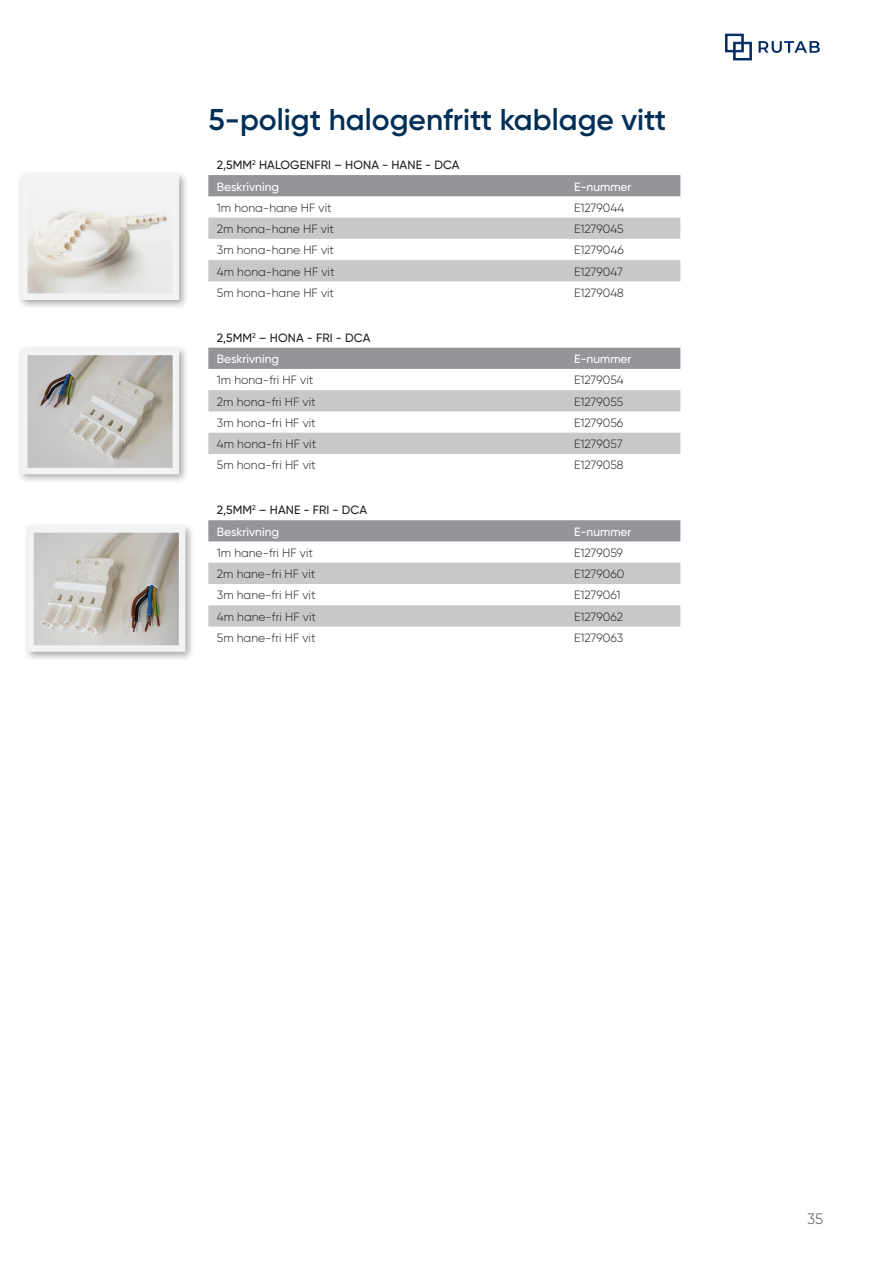
<style>
.page{position:relative;width:893px;height:1263px;background:#fff}
.page>*{position:absolute;margin:0;border:0;box-sizing:border-box;transform-origin:0 0}
.Enequi_Rubrik_Röd{font:600 30px "Gilroy";color:#002f57}
.t1{font:300 15px "Gilroy";color:#4b4c4d}
.t2{font:300 12px "Gilroy";color:#231f20}
.t3{font:500 12px "Gilroy";letter-spacing:.01em;color:#231f20}
.t4{font:500 12px "Gilroy";color:#fff}
</style>
<div class="page">
<svg style="left:725px;top:34px;width:27px;height:26px"></svg>
<svg style="left:759px;top:41px;width:61px;height:12px"></svg>
<div style="left:208px;top:175px;width:472px;height:21px;background:#939598"></div>
<svg style="left:208px;top:218px;width:472px;height:63px"></svg>
<div style="left:208px;top:348px;width:472px;height:21px;background:#939598"></div>
<svg style="left:208px;top:390px;width:472px;height:64px"></svg>
<div style="left:208px;top:520px;width:472px;height:21px;background:#939598"></div>
<svg style="left:208px;top:563px;width:472px;height:63px"></svg>
<div style="left:17px;top:171px;width:172px;height:139px;background:#231f20;opacity:.4"></div>
<img style="left:29px;top:182px;width:142px;height:110px">
<div style="left:21px;top:174px;width:158px;height:126px;border:7px solid #f2f3f4"></div>
<div style="left:17px;top:345px;width:172px;height:139px;background:#231f20;opacity:.4"></div>
<img style="left:29px;top:357px;width:142px;height:109px">
<div style="left:21px;top:349px;width:158px;height:125px;border:7px solid #f2f3f4"></div>
<div style="left:23px;top:522px;width:173px;height:140px;background:#231f20;opacity:.4"></div>
<img style="left:35px;top:534px;width:142px;height:110px">
<div style="left:27px;top:526px;width:158px;height:126px;border:7px solid #f2f3f4"></div>
<p class="Enequi_Rubrik_Röd" style="left:208px;top:101px;width:459px">5-poligt halogenfritt kablage vitt</p>
<p class="t3" style="left:217px;top:157px;width:244px">2,5MM<sup>2</sup> HALOGENFRI – HONA - HANE - DCA</p>
<p class="t4" style="left:217px;top:179px;width:64px">Beskrivning</p>
<p class="t4" style="left:574px;top:179px;width:59px">E-nummer</p>
<p class="t2" style="left:217px;top:200px;width:116px">1m hona-hane HF vit</p>
<p class="t2" style="left:574px;top:200px;width:52px">E1279044</p>
<p class="t2" style="left:217px;top:221px;width:119px">2m hona-hane HF vit</p>
<p class="t2" style="left:574px;top:221px;width:51px">E1279045</p>
<p class="t2" style="left:217px;top:243px;width:119px">3m hona-hane HF vit</p>
<p class="t2" style="left:574px;top:243px;width:51px">E1279046</p>
<p class="t2" style="left:217px;top:264px;width:119px">4m hona-hane HF vit</p>
<p class="t2" style="left:574px;top:264px;width:50px">E1279047</p>
<p class="t2" style="left:217px;top:285px;width:119px">5m hona-hane HF vit</p>
<p class="t2" style="left:574px;top:285px;width:51px">E1279048</p>
<p class="t3" style="left:217px;top:330px;width:155px">2,5MM<sup>2</sup> – HONA - FRI - DCA</p>
<p class="t4" style="left:217px;top:351px;width:64px">Beskrivning</p>
<p class="t4" style="left:574px;top:351px;width:59px">E-nummer</p>
<p class="t2" style="left:217px;top:373px;width:98px">1m hona-fri HF vit</p>
<p class="t2" style="left:574px;top:373px;width:51px">E1279054</p>
<p class="t2" style="left:217px;top:394px;width:100px">2m hona-fri HF vit</p>
<p class="t2" style="left:574px;top:394px;width:51px">E1279055</p>
<p class="t2" style="left:217px;top:415px;width:100px">3m hona-fri HF vit</p>
<p class="t2" style="left:574px;top:415px;width:51px">E1279056</p>
<p class="t2" style="left:217px;top:437px;width:101px">4m hona-fri HF vit</p>
<p class="t2" style="left:574px;top:437px;width:50px">E1279057</p>
<p class="t2" style="left:217px;top:458px;width:100px">5m hona-fri HF vit</p>
<p class="t2" style="left:574px;top:458px;width:51px">E1279058</p>
<p class="t3" style="left:217px;top:503px;width:152px">2,5MM<sup>2</sup> – HANE - FRI - DCA</p>
<p class="t4" style="left:217px;top:524px;width:64px">Beskrivning</p>
<p class="t4" style="left:574px;top:524px;width:59px">E-nummer</p>
<p class="t2" style="left:217px;top:545px;width:98px">1m hane-fri HF vit</p>
<p class="t2" style="left:574px;top:545px;width:50px">E1279059</p>
<p class="t2" style="left:217px;top:567px;width:100px">2m hane-fri HF vit</p>
<p class="t2" style="left:574px;top:567px;width:52px">E1279060</p>
<p class="t2" style="left:217px;top:588px;width:100px">3m hane-fri HF vit</p>
<p class="t2" style="left:574px;top:588px;width:48px">E1279061</p>
<p class="t2" style="left:217px;top:609px;width:101px">4m hane-fri HF vit</p>
<p class="t2" style="left:574px;top:609px;width:50px">E1279062</p>
<p class="t2" style="left:217px;top:630px;width:100px">5m hane-fri HF vit</p>
<p class="t2" style="left:574px;top:630px;width:51px">E1279063</p>
<p class="t1" style="left:807px;top:1209px;width:18px">35</p>
</div>
